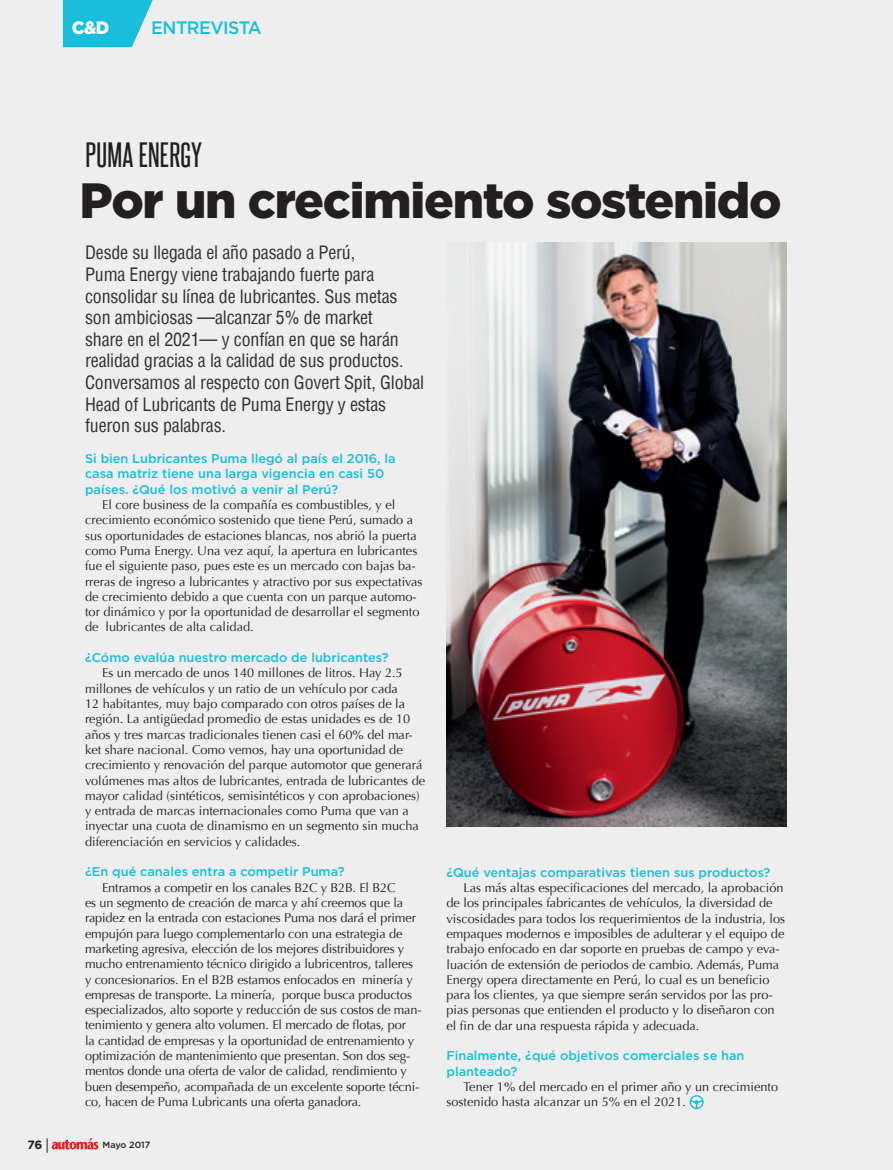
<style>
.page{position:relative;width:893px;height:1170px;background:#fff}
.page>*{position:absolute;margin:0;border:0;box-sizing:border-box;transform-origin:0 0}
.t1{font:900 49.5px "Gotham";letter-spacing:-.025em;color:#231f20}
.t2{font:29.7px "Steelfish Rg";letter-spacing:.01em;color:#231f20;scale:1.1 1}
.t3{font:condensed 18px/21.6px "Helvetica";letter-spacing:-.01em;color:#312f30}
.t4{font:500 18px "Gotham";letter-spacing:-.03em;color:#18bedc}
.t5{font:900 18px "Gotham";color:#fff}
.t6{font:12.75px/15.3px "Optima";color:#231f20}
.t7{font:500 12.75px/15.3px "Gotham";color:#18bedc}
.t8{font:700 12px "Gotham";color:#231f20}
.t9{font:500 9px "Gotham";letter-spacing:-.005em;color:#231f20}
</style>
<div class="page">
<div style="left:0;top:0;width:893px;height:1169px;background:#eeeeef"></div>
<img style="left:446px;top:242px;width:341px;height:584px">
<svg style="left:690px;top:1095px;width:14px;height:14px"></svg>
<svg style="left:63px;top:0;width:90px;height:47px;background:#31c3de"></svg>
<svg style="left:47px;top:1138px;width:51px;height:14px"></svg>
<h3 class="t5" style="left:72px;top:15px;width:39px">C&amp;D</h3>
<h3 class="t4" style="left:151px;top:16px;width:112px">ENTREVISTA</h3>
<h2 class="t2" style="left:86px;top:137px;width:107px">PUMA ENERGY</h2>
<h1 class="t1" style="left:80px;top:166px;width:704px">Por un crecimiento sostenido</h1>
<p class="t3" style="left:85px;top:242px;width:341px">Desde su llegada el año pasado a Perú,<br>Puma Energy viene trabajando fuerte para consolidar su línea de lubricantes. Sus metas son ambiciosas —alcanzar 5% de market<br>share en el 2021— y confían en que se harán realidad gracias a la calidad de sus productos.<br>Conversamos al respecto con Govert Spit, Global Head of Lubricants de Puma Energy y estas fueron sus palabras.</p>
<p class="t7" style="left:85px;top:450px;width:312px">Si bien Lubricantes Puma llegó al país el 2016, la casa matriz tiene una larga vigencia en casi 50 países. ¿Qué los motivó a venir al Perú?</p>
<p class="t6" style="left:85px;top:497px;width:339px;text-indent:17px">El core business de la compañía es combustibles, y el crecimiento económico sostenido que tiene Perú, sumado a sus oportunidades de estaciones blancas, nos abrió la puerta como Puma Energy. Una vez aquí, la apertura en lubricantes fue el siguiente paso, pues este es un mercado con bajas ba&shy;rreras de ingreso a lubricantes y atractivo por sus expectativas de crecimiento debido a que cuenta con un parque automo&shy;tor dinámico y por la oportunidad de desarrollar el segmento de lubricantes de alta calidad.</p>
<p class="t7" style="left:85px;top:649px;width:305px">¿Cómo evalúa nuestro mercado de lubricantes?</p>
<p class="t6" style="left:85px;top:665px;width:342px;text-indent:17px">Es un mercado de unos 140 millones de litros. Hay 2.5 millones de vehículos y un ratio de un vehículo por cada<br>12 habitantes, muy bajo comparado con otros países de la región. La antigüedad promedio de estas unidades es de 10 años y tres marcas tradicionales tienen casi el 60% del mar&shy;ket share nacional. Como vemos, hay una oportunidad de crecimiento y renovación del parque automotor que generará volúmenes mas altos de lubricantes, entrada de lubricantes de mayor calidad (sintéticos, semisintéticos y con aprobaciones) y entrada de marcas internacionales como Puma que van a inyectar una cuota de dinamismo en un segmento sin mucha diferenciación en servicios y calidades.</p>
<p class="t7" style="left:85px;top:864px;width:261px">¿En qué canales entra a competir Puma?</p>
<p class="t6" style="left:85px;top:879px;width:338px;text-indent:17px">Entramos a competir en los canales B2C y B2B. El B2C<br>es un segmento de creación de marca y ahí creemos que la rapidez en la entrada con estaciones Puma nos dará el primer empujón para luego complementarlo con una estrategia de marketing agresiva, elección de los mejores distribuidores y mucho entrenamiento técnico dirigido a lubricentros, talleres y concesionarios. En el B2B estamos enfocados en minería y empresas de transporte. La minería, porque busca productos especializados, alto soporte y reducción de sus costos de man&shy;tenimiento y genera alto volumen. El mercado de flotas, por<br>la cantidad de empresas y la oportunidad de entrenamiento y optimización de mantenimiento que presentan. Son dos seg&shy;mentos donde una oferta de valor de calidad, rendimiento y buen desempeño, acompañada de un excelente soporte técni&shy;co, hacen de Puma Lubricants una oferta ganadora.</p>
<p class="t8" style="left:27px;top:1136px;width:17px">76</p>
<p class="t9" style="left:103px;top:1138px;width:49px">Mayo 2017</p>
<p class="t7" style="left:446px;top:864px;width:326px">¿Qué ventajas comparativas tienen sus productos?</p>
<p class="t6" style="left:446px;top:880px;width:340px;text-indent:17px">Las más altas especificaciones del mercado, la aprobación de los principales fabricantes de vehículos, la diversidad de viscosidades para todos los requerimientos de la industria, los empaques modernos e imposibles de adulterar y el equipo de trabajo enfocado en dar soporte en pruebas de campo y eva&shy;luación de extensión de periodos de cambio. Además, Puma Energy opera directamente en Perú, lo cual es un beneficio para los clientes, ya que siempre serán servidos por las pro&shy;pias personas que entienden el producto y lo diseñaron con el fin de dar una respuesta rápida y adecuada.</p>
<p class="t7" style="left:446px;top:1047px;width:299px">Finalmente, ¿qué objetivos comerciales se han planteado?</p>
<p class="t6" style="left:446px;top:1079px;width:333px;text-indent:17px">Tener 1% del mercado en el primer año y un crecimiento sostenido hasta alcanzar un 5% en el 2021.</p>
</div>
